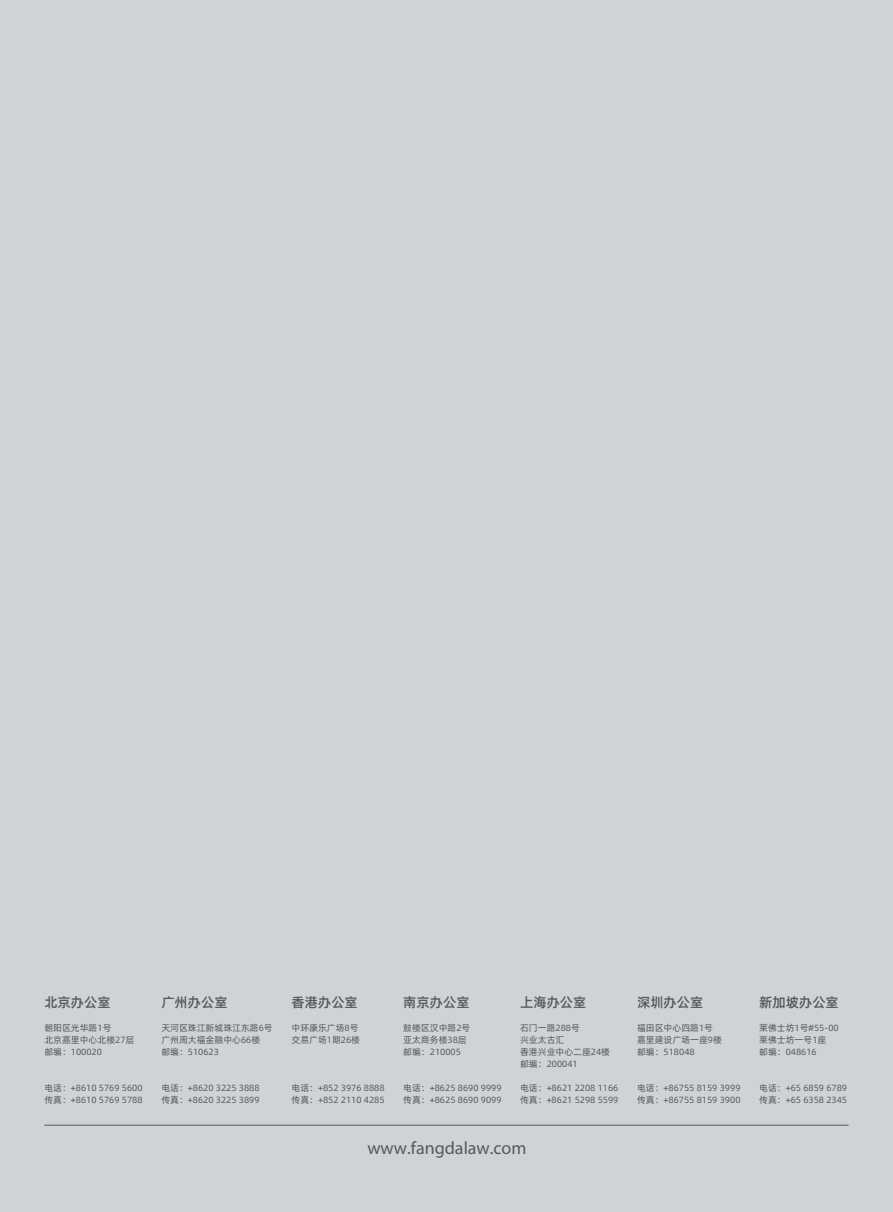
<style>
.page{position:relative;width:893px;height:1212px;background:#d1d2d4}
.page>*{position:absolute;margin:0;border:0;box-sizing:border-box;transform-origin:0 0}
.t1{font:18px "Myriad Pro";color:#57585a}
.t2{font:13.5px "Alibaba Pu Hui Ti M";color:#57585a}
.t3{font:9px/12px "Alibaba Pu Hui Ti R";color:#57585a}
</style>
<div class="page">
<hr style="left:44px;top:1125px;width:805px;height:1px;background:#57585a">
<h2 class="t2" style="left:44px;top:992px;width:68px">北京办公室</h2>
<p class="t3" style="left:44px;top:1021px;width:92px">朝阳区光华路1号<br>北京嘉里中心北楼27层邮编：100020</p>
<p class="t3" style="left:44px;top:1081px;width:100px">电话：+8610 5769 5600传真：+8610 5769 5788</p>
<h2 class="t2" style="left:161px;top:992px;width:68px">广州办公室</h2>
<p class="t3" style="left:161px;top:1021px;width:113px">天河区珠江新城珠江东路6号广州周大福金融中心66楼<br>邮编：510623</p>
<p class="t3" style="left:161px;top:1081px;width:100px">电话：+8620 3225 3888传真：+8620 3225 3899</p>
<h2 class="t2" style="left:291px;top:992px;width:68px">香港办公室</h2>
<p class="t3" style="left:291px;top:1021px;width:70px">中环康乐广场8号交易广场1期26楼</p>
<p class="t3" style="left:291px;top:1081px;width:95px">电话：+852 3976 8888传真：+852 2110 4285</p>
<h2 class="t2" style="left:403px;top:992px;width:68px">南京办公室</h2>
<p class="t3" style="left:403px;top:1021px;width:69px">鼓楼区汉中路2号亚太商务楼38层邮编：210005</p>
<p class="t3" style="left:403px;top:1081px;width:100px">电话：+8625 8690 9999传真：+8625 8690 9099</p>
<h2 class="t2" style="left:520px;top:992px;width:68px">上海办公室</h2>
<p class="t3" style="left:520px;top:1021px;width:92px">石门一路288号<br>兴业太古汇<br>香港兴业中心二座24楼邮编：200041</p>
<p class="t3" style="left:520px;top:1081px;width:100px">电话：+8621 2208 1166传真：+8621 5298 5599</p>
<h1 class="t1" style="left:367px;top:1138px;width:161px">www.fangdalaw.com</h1>
<h2 class="t2" style="left:637px;top:992px;width:68px">深圳办公室</h2>
<p class="t3" style="left:637px;top:1021px;width:86px">福田区中心四路1号嘉里建设广场一座9楼邮编：518048</p>
<p class="t3" style="left:637px;top:1081px;width:105px">电话：+86755 8159 3999传真：+86755 8159 3900</p>
<h2 class="t2" style="left:759px;top:992px;width:81px">新加坡办公室</h2>
<p class="t3" style="left:759px;top:1021px;width:81px">莱佛士坊1号#55-00莱佛士坊一号1座<br>邮编：048616</p>
<p class="t3" style="left:759px;top:1081px;width:89px">电话：+65 6859 6789传真：+65 6358 2345</p>
</div>
